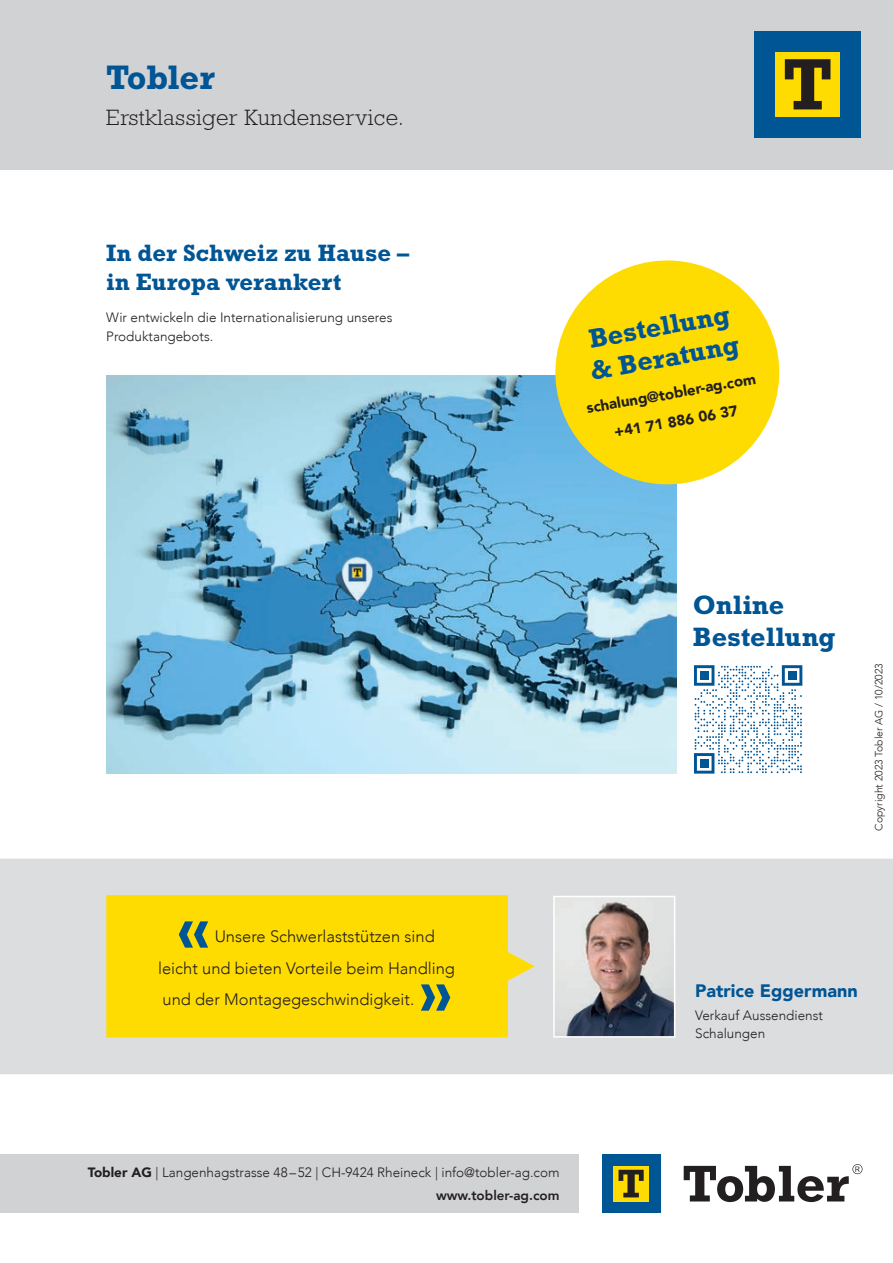
<style>
.page{position:relative;width:893px;height:1263px;background:#fff}
.page>*{position:absolute;margin:0;border:0;box-sizing:border-box;transform-origin:0 0}
.t1{font:700 55.5px "Rockwell Std";color:#005595}
.t2{font:700 34.5px "Rockwell Std";color:#005595}
.t3{font:700 27px/31.5px "Rockwell Std";color:#005595}
.t4{font:700 24px/28.5px "Rockwell Std";color:#005595}
.t5{font:300 22.5px "Rockwell Std";letter-spacing:.02em;color:#231f20}
.t6{font:900 18px "Avenir";color:#005595}
.t7{font:300 16.5px/31.5px "Avenir";color:#231f20}
.t8{font:900 15px/28.2px "Avenir";color:#231f20;text-align:center}
.t9{font:300 13.5px/19.5px "Avenir";color:#231f20}
.t10{font:300 10.5px "Avenir";color:#231f20}
.s1{font-weight:900}
.s2{font-weight:800}
</style>
<div class="page">
<div style="left:0;top:0;width:893px;height:170px;background:#d1d2d4"></div>
<svg style="left:694px;top:665px;width:108px;height:109px"></svg>
<div style="left:700px;top:671px;width:9px;height:9px;background:#005595"></div>
<div style="left:788px;top:671px;width:8px;height:9px;background:#005595"></div>
<div style="left:700px;top:759px;width:9px;height:9px;background:#005595"></div>
<img style="left:106px;top:376px;width:570px;height:398px">
<div style="left:0;top:858px;width:893px;height:217px;background:#dcdddf"></div>
<svg style="left:106px;top:895px;width:429px;height:142px;background:#fcdc0e"></svg>
<svg style="left:552px;top:260px;width:228px;height:227px;fill:#ffdc01"></svg>
<img style="left:556px;top:899px;width:116px;height:135px">
<div style="left:553px;top:896px;width:122px;height:141px;border:2px solid #fff"></div>
<div style="left:754px;top:31px;width:107px;height:107px;background:#005595"></div>
<div style="left:775px;top:52px;width:65px;height:65px;background:#ffdc01"></div>
<svg style="left:785px;top:59px;width:45px;height:50px"></svg>
<div style="left:0;top:1154px;width:578px;height:59px;background:#d1d2d4"></div>
<div style="left:602px;top:1154px;width:58px;height:59px;background:#005595"></div>
<div style="left:613px;top:1166px;width:36px;height:35px;background:#ffdc01"></div>
<svg style="left:618px;top:1170px;width:26px;height:27px"></svg>
<svg style="left:684px;top:1164px;width:178px;height:38px"></svg>
<h2 class="t2" style="left:106px;top:57px;width:110px">Tobler</h2>
<h3 class="t5" style="left:106px;top:105px;width:299px">Erstklassiger Kundenservice.</h3>
<h3 class="t4" style="left:106px;top:238px;width:304px">In der Schweiz zu Hause – in Europa verankert</h3>
<p class="t9" style="left:106px;top:308px;width:288px">Wir entwickeln die Internationalisierung unseres<br>Produktangebots.</p>
<h3 class="t3" style="left:582px;top:324px;width:152px;rotate:-10deg">Bestellung &amp; Beratung</h3>
<p class="t8" style="left:584px;top:394px;width:173px;rotate:-10deg">schalung@tobler-ag.com +41 71 886 06 37</p>
<h1 class="t1" style="left:178px;top:896px;width:32px">«</h1>
<p class="t7" style="left:158px;top:921px;width:298px;text-indent:57px">Unsere Schwerlaststützen sind leicht und bieten Vorteile beim Handling und der Montagegeschwindigkeit.</p>
<h1 class="t1" style="left:421px;top:959px;width:32px">»</h1>
<p class="t9" style="left:88px;top:1161px;width:473px;line-height:22.5px;text-align:right"><span class="s1">Tobler AG</span> | Langenhagstrasse 48–52 | CH-9424 Rheineck | info@tobler-ag.com <span class="s2">www.tobler-ag.com</span></p>
<h3 class="t3" style="left:693px;top:589px;width:144px">Online<br>Bestellung</h3>
<p class="t10" style="left:873px;top:831px;width:169px;rotate:-90deg">Copyright 2023 Tobler AG / 10/2023</p>
<h3 class="t6" style="left:695px;top:975px;width:164px">Patrice Eggermann</h3>
<p class="t9" style="left:695px;top:1006px;width:129px;line-height:18px">Verkauf Aussendienst<br>Schalungen</p>
</div>
